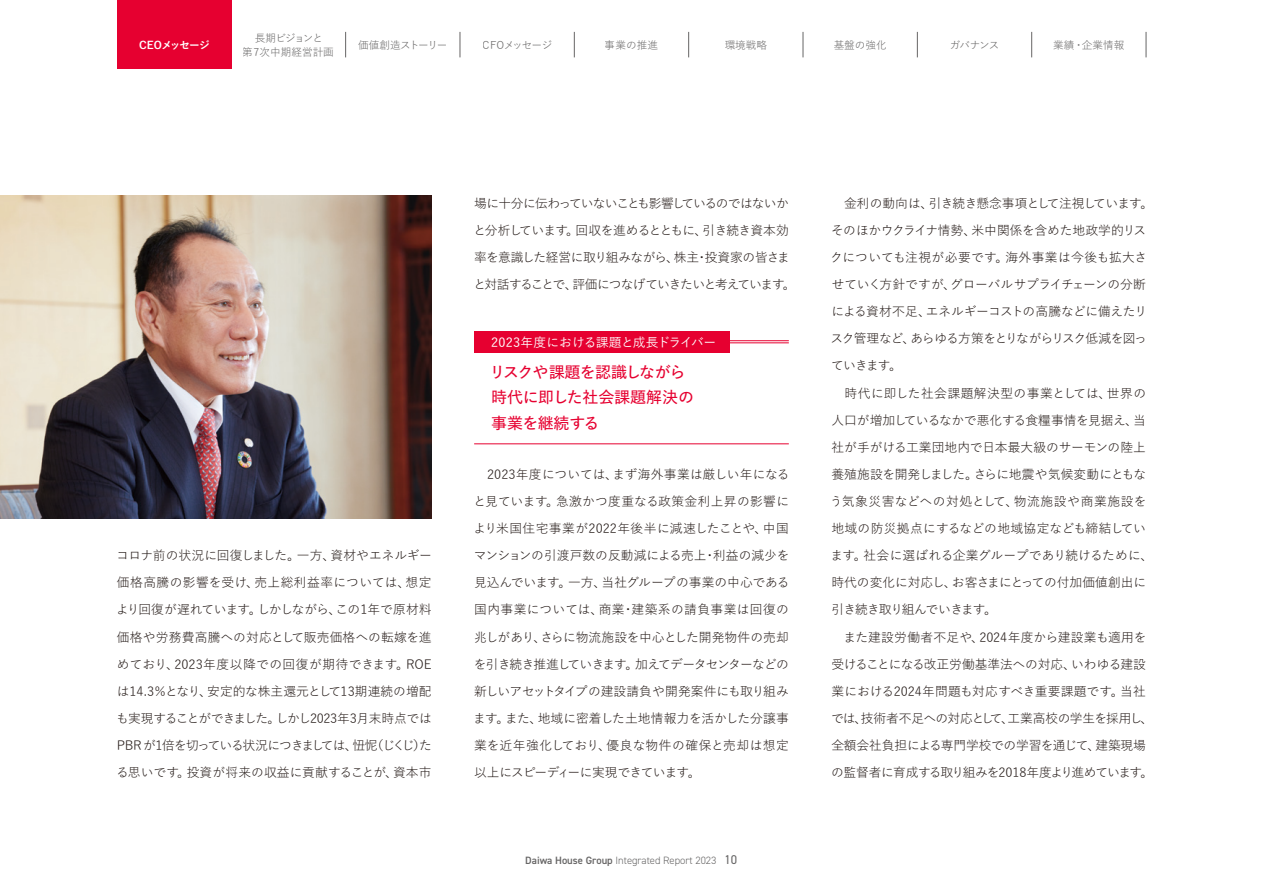
<style>
.page{position:relative;width:1263px;height:893px;background:#fff}
.page>*{position:absolute;margin:0;border:0;box-sizing:border-box;transform-origin:0 0}
.t1{font:600 15.9px/25.5px "Yu Go Pr 6 N";letter-spacing:-.03em;color:#e60030}
.t2{font:12.75px/27.2px "Yu Go Pr 6 N";letter-spacing:-.025em;color:#231916;text-align:justify}
.t3{font:12.75px/27.2px "Yu Go Pr 6 N";letter-spacing:-.065em;color:#231916}
.t4{font:500 12.75px "Yu Go Pr 6 N";color:#fff}
.t5{font:10.65px/13.8px "Yu Go Pr 6 N";color:#666565;text-align:center}
.t6{font:300 10.65px "DIN2014";color:#666565}
.t7{font:10.65px "Yu Go Pr 6 N";letter-spacing:-.085em;color:#666565}
.t8{font:700 10.65px "Yu Go Pr 6 N";letter-spacing:-.07em;color:#fff}
.t9{font:10.65px "Yu Go Pr 6 N";letter-spacing:-.055em;color:#666565}
.s1{font-weight:600}
.s2{font-weight:400;font-size:12.75px}
</style>
<div class="page">
<img style="left:0;top:196px;width:432px;height:323px">
<hr style="left:474px;top:444px;width:315px;height:1px;background:#e60030">
<hr style="left:474px;top:340px;width:315px;height:1px;background:#e60030">
<hr style="left:474px;top:343px;width:315px;height:1px;background:#e60030">
<div style="left:474px;top:331px;width:255px;height:21px;background:#e60030"></div>
<div style="left:117px;top:0;width:114px;height:68px;background:#e60030"></div>
<svg style="left:460px;top:32px;width:1px;height:25px"></svg>
<svg style="left:345px;top:32px;width:1px;height:25px"></svg>
<svg style="left:574px;top:32px;width:1px;height:25px"></svg>
<svg style="left:688px;top:32px;width:1px;height:25px"></svg>
<svg style="left:803px;top:32px;width:1px;height:25px"></svg>
<svg style="left:917px;top:32px;width:1px;height:25px"></svg>
<svg style="left:1031px;top:32px;width:1px;height:25px"></svg>
<svg style="left:1146px;top:32px;width:1px;height:25px"></svg>
<p class="t5" style="left:243px;top:30px;width:92px">長期ビジョンと<br>第7次中期経営計画</p>
<p class="t7" style="left:358px;top:35px;width:91px">価値創造ストーリー</p>
<p class="t9" style="left:483px;top:35px;width:71px">CFOメッセージ</p>
<p class="t5" style="left:605px;top:37px;width:55px">事業の推進</p>
<p class="t5" style="left:724px;top:37px;width:44px">環境戦略</p>
<p class="t5" style="left:949px;top:37px;width:51px">ガバナンス</p>
<p class="t8" style="left:139px;top:39px;width:72px">CEOメッセージ</p>
<p class="t5" style="left:834px;top:37px;width:55px">基盤の強化</p>
<p class="t5" style="left:1053px;top:37px;width:73px">業績・企業情報</p>
<p class="t2" style="left:116px;top:540px;width:317px">コロナ前の状況に回復しました。一方、資材やエネルギー価格高騰の影響を受け、売上総利益率については、想定より回復が遅れています。しかしながら、この1年で原材料価格や労務費高騰への対応として販売価格への転嫁を進めており、2023年度以降での回復が期待できます。ROEは14.3％となり、安定的な株主還元として13期連続の増配も実現することができました。しかし2023年3月末時点ではPBR が1倍を切っている状況につきましては、忸怩（じくじ）たる思いです。投資が将来の収益に貢献することが、資本市</p>
<p class="t3" style="left:473px;top:188px;width:324px">場に十分に伝わっていないことも影響しているのではないかと分析しています。回収を進めるとともに、引き続き資本効率を意識した経営に取り組みながら、株主・投資家の皆さまと対話することで、評価につなげていきたいと考えています。</p>
<p class="t4" style="left:491px;top:330px;width:227px">2023年度における課題と成長ドライバー</p>
<p class="t1" style="left:490px;top:357px;width:206px">リスクや課題を認識しながら時代に即した社会課題解決の事業を継続する</p>
<p class="t2" style="left:473px;top:459px;width:318px">　2023年度については、まず海外事業は厳しい年になると見ています。急激かつ度重なる政策金利上昇の影響により米国住宅事業が2022年後半に減速したことや、中国マンションの引渡戸数の反動減による売上・利益の減少を見込んでいます。一方、当社グループの事業の中心である国内事業については、商業・建築系の請負事業は回復の兆しがあり、さらに物流施設を中心とした開発物件の売却を引き続き推進していきます。加えてデータセンターなどの新しいアセットタイプの建設請負や開発案件にも取り組みます。また、地域に密着した土地情報力を活かした分譲事業を近年強化しており、優良な物件の確保と売却は想定以上にスピーディーに実現できています。</p>
<p class="t6" style="left:525px;top:853px;width:213px"><span class="s1">Daiwa House Group</span> Integrated Report 2023 <span class="s2">10</span></p>
<p class="t2" style="left:830px;top:188px;width:325px;text-align:left">　金利の動向は、引き続き懸念事項として注視しています。そのほかウクライナ情勢、米中関係を含めた地政学的リスクについても注視が必要です。海外事業は今後も拡大させていく方針ですが、グローバルサプライチェーンの分断による資材不足、エネルギーコストの高騰などに備えたリスク管理など、あらゆる方策をとりながらリスク低減を図っていきます。<br>　時代に即した社会課題解決型の事業としては、世界の人口が増加しているなかで悪化する食糧事情を見据え、当社が手がける工業団地内で日本最大級のサーモンの陸上養殖施設を開発しました。さらに地震や気候変動にともなう気象災害などへの対処として、物流施設や商業施設を地域の防災拠点にするなどの地域協定なども締結しています。社会に選ばれる企業グループであり続けるために、時代の変化に対応し、お客さまにとっての付加価値創出に引き続き取り組んでいきます。<br>　また建設労働者不足や、2024年度から建設業も適用を受けることになる改正労働基準法への対応、いわゆる建設業における2024年問題も対応すべき重要課題です。当社では、技術者不足への対応として、工業高校の学生を採用し、全額会社負担による専門学校での学習を通じて、建築現場の監督者に育成する取り組みを2018年度より進めています。</p>
</div>
